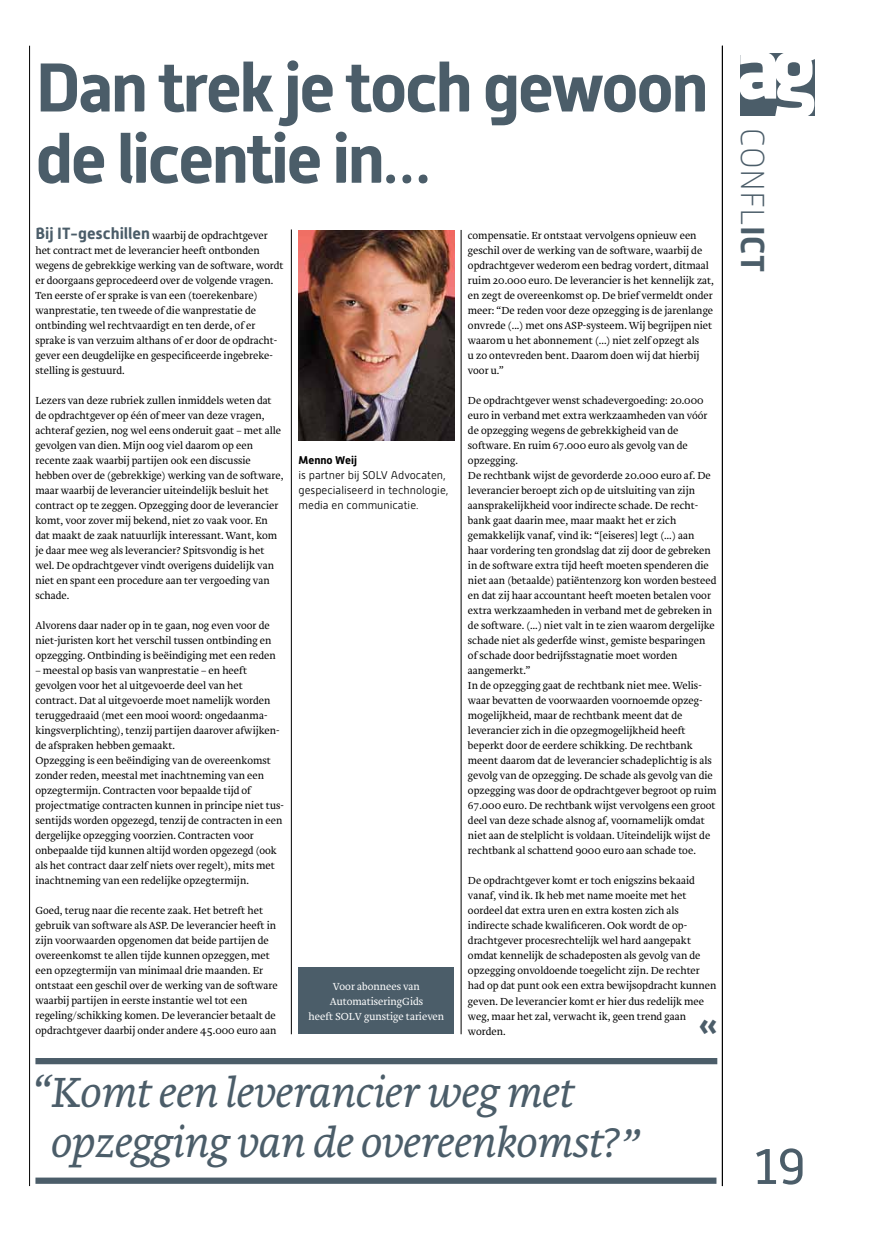
<style>
.page{position:relative;width:869px;height:1237px;background:#fff}
.page>*{position:absolute;margin:0;border:0;box-sizing:border-box;transform-origin:0 0}
.t1{font:700 68.75px/71.2px "Alwyn New";letter-spacing:-.04em;color:#4b5d69}
.t2{font:50px "Alwyn New";color:#4b5d69}
.t3{font:italic 300 43.75px/49.6px "Brioni Text Std";letter-spacing:-.01em;color:#4b5d69}
.t4{font:100 33px "Alwyn New";color:#4b5d69}
.t5{font:300 11.25px/15px "Alwyn New";color:#000}
.t6{font:700 11.25px "Alwyn New";color:#000}
.t7{font:300 10.62px/15px "Brioni Std";color:#000}
.t8{font:300 10.62px/15px "Brioni Std";color:#fff;text-align:center}
.s1{font-family:"Brioni Std";font-weight:300}
.s2{font-family:"Alwyn New";font-weight:700;font-size:16.25px;color:#4b5d69}
.s3{font-weight:700}
</style>
<div class="page">
<div style="left:35px;top:1177px;width:681px;height:6px;background:#4b5d69"></div>
<hr style="left:291px;top:229px;width:1px;height:805px;background:#000">
<hr style="left:460px;top:230px;width:1px;height:804px;background:#000">
<hr style="left:29px;top:46px;width:1px;height:1140px;background:#000">
<hr style="left:721px;top:46px;width:1px;height:1140px;background:#000">
<div style="left:35px;top:1058px;width:682px;height:6px;background:#4b5d69"></div>
<img style="left:298px;top:230px;width:156px;height:210px">
<div style="left:298px;top:967px;width:155px;height:67px;background:#4b5d69"></div>
<svg style="left:740px;top:53px;width:75px;height:63px"></svg>
<h1 class="t1" style="left:35px;top:52px;width:674px">Dan trek je toch gewoon de licentie in<span class="s1">…</span></h1>
<p class="t7" style="left:35px;top:228px;width:249px"><span class="s2">Bij IT-geschillen</span> waarbij de opdrachtgever het contract met de leverancier heeft ontbonden wegens de gebrekkige werking van de software, wordt er doorgaans geprocedeerd over de volgende vragen.<br>Ten eerste of er sprake is van een (toerekenbare) wanprestatie, ten tweede of die wanprestatie de ontbinding wel rechtvaardigt en ten derde, of er sprake is van verzuim althans of er door de opdracht&shy;gever een deugdelijke en gespecificeerde ingebreke&shy;stelling is gestuurd.</p>
<p class="t7" style="left:35px;top:393px;width:249px">Lezers van deze rubriek zullen inmiddels weten dat de opdrachtgever op één of meer van deze vragen, achteraf gezien, nog wel eens onderuit gaat – met alle gevolgen van dien. Mijn oog viel daarom op een recente zaak waarbij partijen ook een discussie hebben over de (gebrekkige) werking van de software, maar waarbij de leverancier uiteindelijk besluit het contract op te zeggen. Opzegging door de leverancier komt, voor zover mij bekend, niet zo vaak voor. En dat maakt de zaak natuurlijk interessant. Want, kom je daar mee weg als leverancier? Spitsvondig is het wel. De opdrachtgever vindt overigens duidelijk van niet en spant een procedure aan ter vergoeding van schade.</p>
<p class="t7" style="left:35px;top:618px;width:242px">Alvorens daar nader op in te gaan, nog even voor de niet-juristen kort het verschil tussen ontbinding en opzegging. Ontbinding is beëindiging met een reden</p>
<p class="t7" style="left:35px;top:663px;width:250px">– meestal op basis van wanprestatie – en heeft gevolgen voor het al uitgevoerde deel van het contract. Dat al uitgevoerde moet namelijk worden teruggedraaid (met een mooi woord: ongedaanma&shy;kingsverplichting), tenzij partijen daarover afwijken&shy;de afspraken hebben gemaakt.<br>Opzegging is een beëindiging van de overeenkomst zonder reden, meestal met inachtneming van een opzegtermijn. Contracten voor bepaalde tijd of projectmatige contracten kunnen in principe niet tus&shy;sentijds worden opgezegd, tenzij de contracten in een dergelijke opzegging voorzien. Contracten voor onbepaalde tijd kunnen altijd worden opgezegd (ook als het contract daar zelf niets over regelt), mits met inachtneming van een redelijke opzegtermijn.</p>
<p class="t7" style="left:35px;top:903px;width:243px">Goed, terug naar die recente zaak. Het betreft het gebruik van software als ASP. De leverancier heeft in zijn voorwaarden opgenomen dat beide partijen de overeenkomst te allen tijde kunnen opzeggen, met een opzegtermijn van minimaal drie maanden. Er ontstaat een geschil over de werking van de software waarbij partijen in eerste instantie wel tot een regeling/schikking komen. De leverancier betaalt de opdrachtgever daarbij onder andere 45.000 euro aan</p>
<p class="t6" style="left:298px;top:454px;width:60px">Menno Weij</p>
<p class="t5" style="left:298px;top:468px;width:151px">is partner bij SOLV Advocaten, gespecialiseerd in technologie, media en communicatie.</p>
<p class="t8" style="left:308px;top:979px;width:137px">Voor abonnees van<br>AutomatiseringGids<br>heeft SOLV gunstige tarieven</p>
<p class="t7" style="left:467px;top:228px;width:247px">compensatie. Er ontstaat vervolgens opnieuw een geschil over de werking van de software, waarbij de opdrachtgever wederom een bedrag vordert, ditmaal ruim 20.000 euro. De leverancier is het kennelijk zat, en zegt de overeenkomst op. De brief vermeldt onder meer: “De reden voor deze opzegging is de jarenlange onvrede (...) met ons ASP-systeem. Wij begrijpen niet waarom u het abonnement (...) niet zelf opzegt als<br>u zo ontevreden bent. Daarom doen wij dat hierbij voor u.”</p>
<p class="t7" style="left:467px;top:393px;width:250px">De opdrachtgever wenst schadevergoeding: 20.000 euro in verband met extra werkzaamheden van vóór de opzegging wegens de gebrekkigheid van de software. En ruim 67.000 euro als gevolg van de opzegging.<br>De rechtbank wijst de gevorderde 20.000 euro af. De leverancier beroept zich op de uitsluiting van zijn aansprakelijkheid voor indirecte schade. De recht&shy;bank gaat daarin mee, maar maakt het er zich gemakkelijk vanaf, vind ik: “[eiseres] legt (…) aan haar vordering ten grondslag dat zij door de gebreken in de software extra tijd heeft moeten spenderen die niet aan (betaalde) patiëntenzorg kon worden besteed en dat zij haar accountant heeft moeten betalen voor extra werkzaamheden in verband met de gebreken in de software. (…) niet valt in te zien waarom dergelijke schade niet als gederfde winst, gemiste besparingen of schade door bedrijfsstagnatie moet worden aangemerkt.”<br>In de opzegging gaat de rechtbank niet mee. Welis&shy;waar bevatten de voorwaarden voornoemde opzeg&shy;mogelijkheid, maar de rechtbank meent dat de leverancier zich in die opzegmogelijkheid heeft beperkt door de eerdere schikking. De rechtbank meent daarom dat de leverancier schadeplichtig is als gevolg van de opzegging. De schade als gevolg van die opzegging was door de opdrachtgever begroot op ruim 67.000 euro. De rechtbank wijst vervolgens een groot deel van deze schade alsnog af, voornamelijk omdat niet aan de stelplicht is voldaan. Uiteindelijk wijst de rechtbank al schattend 9000 euro aan schade toe.</p>
<p class="t7" style="left:467px;top:873px;width:250px">De opdrachtgever komt er toch enigszins bekaaid vanaf, vind ik. Ik heb met name moeite met het oordeel dat extra uren en extra kosten zich als indirecte schade kwalificeren. Ook wordt de op&shy;drachtgever procesrechtelijk wel hard aangepakt omdat kennelijk de schadeposten als gevolg van de opzegging onvoldoende toegelicht zijn. De rechter had op dat punt ook een extra bewijsopdracht kunnen geven. De leverancier komt er hier dus redelijk mee weg, maar het zal, verwacht ik, geen trend gaan worden.</p>
<h3 class="t3" style="left:51px;top:1069px;width:590px;text-indent:-19px">“Komt een leverancier weg met opzegging van de overeenkomst?”</h3>
<h3 class="t4" style="left:770px;top:128px;width:145px;rotate:90deg">confl<span class="s3">ict</span></h3>
<h2 class="t2" style="left:754px;top:1138px;width:53px">19</h2>
</div>
